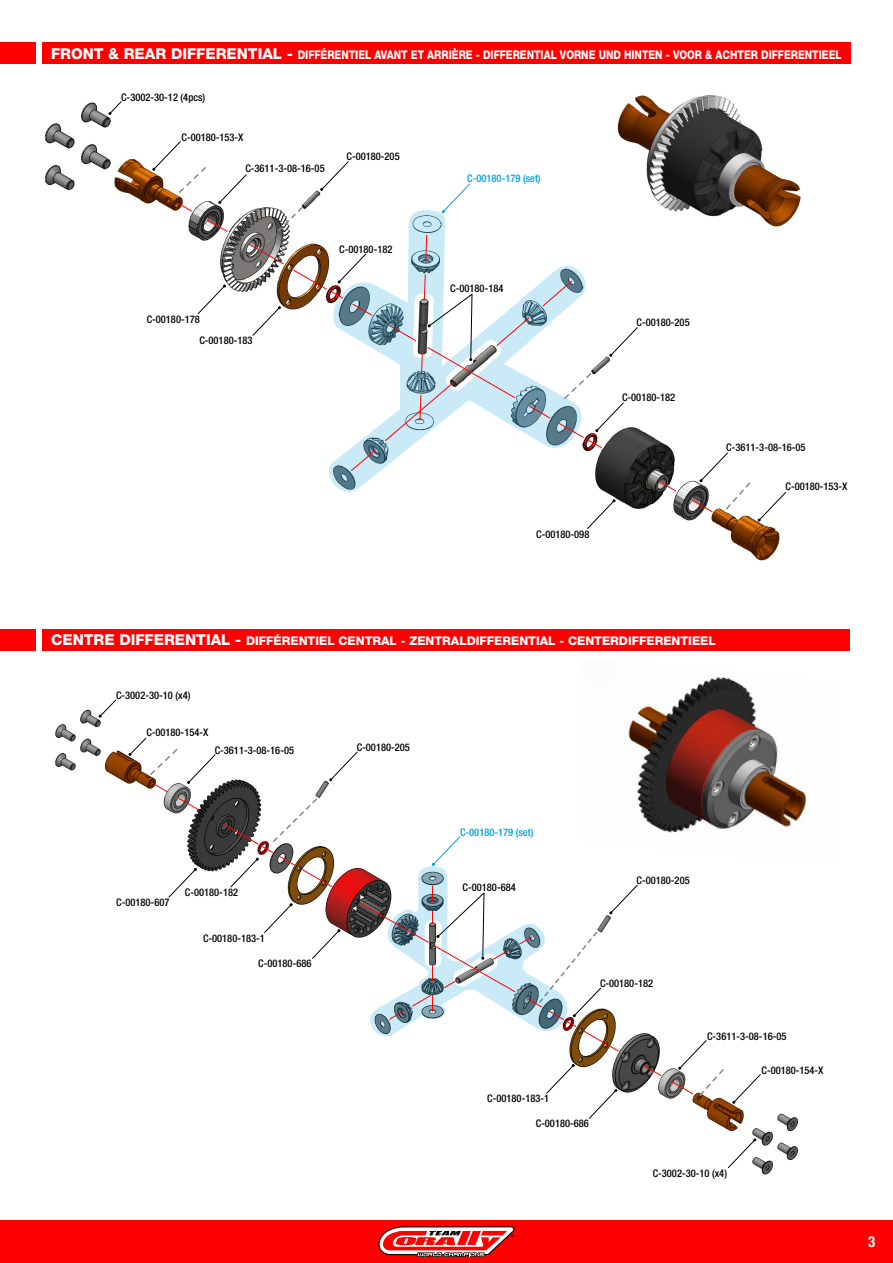
<style>
.page{position:relative;width:893px;height:1263px;background:#fff}
.page>*{position:absolute;margin:0;border:0;box-sizing:border-box;transform-origin:0 0}
.t1{font:700 condensed 15px "Helvetica Neue LT Std";color:#fff}
.t2{font:800 12px "Helvetica Neue LT Std";color:#fff;scale:.83 1}
.t3{font:800 12px "Helvetica Neue LT Std";color:#fff}
.t4{font:500 condensed 10.5px "Helvetica Neue LT Std";color:#000}
.t5{font:500 condensed 10.5px "Helvetica Neue LT Std";color:#009ee2}
.s1{font-size:15px}
</style>
<div class="page">
<div style="left:0;top:1220px;width:893px;height:43px;background:#f00"></div>
<svg style="left:378px;top:1226px;width:136px;height:31px"></svg>
<div style="left:0;top:43px;width:36px;height:21px;background:#f00"></div>
<div style="left:0;top:629px;width:36px;height:22px;background:#f00"></div>
<div style="left:43px;top:629px;width:807px;height:22px;background:#f00"></div>
<img style="left:44px;top:102px;width:736px;height:459px">
<img style="left:55px;top:709px;width:743px;height:466px">
<img style="left:577px;top:677px;width:230px;height:184px">
<img style="left:604px;top:95px;width:197px;height:133px">
<svg style="left:327px;top:210px;width:260px;height:284px"></svg>
<svg style="left:108px;top:101px;width:14px;height:14px"></svg>
<svg style="left:758px;top:491px;width:28px;height:31px"></svg>
<svg style="left:442px;top:183px;width:29px;height:30px"></svg>
<svg style="left:587px;top:499px;width:29px;height:30px"></svg>
<svg style="left:129px;top:737px;width:50px;height:39px"></svg>
<svg style="left:99px;top:699px;width:18px;height:19px"></svg>
<svg style="left:187px;top:754px;width:29px;height:30px"></svg>
<svg style="left:329px;top:751px;width:29px;height:30px"></svg>
<svg style="left:168px;top:868px;width:29px;height:30px"></svg>
<svg style="left:264px;top:903px;width:29px;height:30px"></svg>
<svg style="left:546px;top:1064px;width:29px;height:30px"></svg>
<svg style="left:311px;top:929px;width:29px;height:30px"></svg>
<svg style="left:732px;top:1073px;width:29px;height:31px"></svg>
<svg style="left:588px;top:1089px;width:29px;height:30px"></svg>
<svg style="left:727px;top:1138px;width:29px;height:31px"></svg>
<svg style="left:690px;top:452px;width:62px;height:61px"></svg>
<svg style="left:659px;top:481px;width:18px;height:11px"></svg>
<svg style="left:152px;top:141px;width:221px;height:195px"></svg>
<svg style="left:425px;top:234px;width:2px;height:28px"></svg>
<svg style="left:350px;top:449px;width:26px;height:23px"></svg>
<svg style="left:384px;top:274px;width:254px;height:175px"></svg>
<svg style="left:152px;top:783px;width:16px;height:10px"></svg>
<svg style="left:178px;top:797px;width:20px;height:13px"></svg>
<svg style="left:223px;top:797px;width:110px;height:91px"></svg>
<svg style="left:359px;top:836px;width:279px;height:216px"></svg>
<svg style="left:643px;top:1065px;width:19px;height:11px"></svg>
<svg style="left:671px;top:1039px;width:54px;height:58px"></svg>
<div style="left:43px;top:43px;width:808px;height:21px;background:#f00"></div>
<p class="t2" style="left:51px;top:47px;width:954px"><span class="s1">FRONT &amp; REAR DIFFERENTIAL -</span> DIFFÉRENTIEL AVANT ET ARRIÈRE - DIFFERENTIAL VORNE UND HINTEN - VOOR &amp; ACHTER DIFFERENTIEEL</p>
<p class="t4" style="left:121px;top:91px;width:86px">C-3002-30-12 (4pcs)</p>
<p class="t4" style="left:182px;top:131px;width:63px">C-00180-153-X</p>
<p class="t4" style="left:245px;top:162px;width:81px">C-3611-3-08-16-05</p>
<p class="t4" style="left:347px;top:150px;width:55px">C-00180-205</p>
<p class="t4" style="left:147px;top:313px;width:55px">C-00180-178</p>
<p class="t4" style="left:199px;top:334px;width:55px">C-00180-183</p>
<p class="t4" style="left:339px;top:243px;width:55px">C-00180-182</p>
<p class="t5" style="left:467px;top:172px;width:75px">C-00180-179 (set)</p>
<p class="t4" style="left:450px;top:282px;width:55px">C-00180-184</p>
<p class="t4" style="left:637px;top:316px;width:55px">C-00180-205</p>
<p class="t4" style="left:622px;top:391px;width:55px">C-00180-182</p>
<p class="t4" style="left:536px;top:527px;width:55px">C-00180-098</p>
<p class="t4" style="left:726px;top:441px;width:81px">C-3611-3-08-16-05</p>
<p class="t4" style="left:786px;top:480px;width:63px">C-00180-153-X</p>
<p class="t3" style="left:51px;top:634px;width:666px"><span class="s1">CENTRE DIFFERENTIAL -</span> DIFFÉRENTIEL CENTRAL - ZENTRALDIFFERENTIAL - CENTERDIFFERENTIEEL</p>
<p class="t4" style="left:116px;top:689px;width:76px">C-3002-30-10 (x4)</p>
<p class="t4" style="left:146px;top:726px;width:63px">C-00180-154-X</p>
<p class="t4" style="left:215px;top:744px;width:81px">C-3611-3-08-16-05</p>
<p class="t4" style="left:357px;top:741px;width:55px">C-00180-205</p>
<p class="t4" style="left:116px;top:896px;width:55px">C-00180-607</p>
<p class="t4" style="left:185px;top:886px;width:55px">C-00180-182</p>
<p class="t4" style="left:203px;top:931px;width:63px">C-00180-183-1</p>
<p class="t4" style="left:258px;top:957px;width:55px">C-00180-686</p>
<p class="t5" style="left:460px;top:826px;width:75px">C-00180-179 (set)</p>
<p class="t4" style="left:463px;top:881px;width:55px">C-00180-684</p>
<p class="t4" style="left:637px;top:874px;width:55px">C-00180-205</p>
<p class="t4" style="left:600px;top:977px;width:55px">C-00180-182</p>
<p class="t4" style="left:487px;top:1092px;width:63px">C-00180-183-1</p>
<p class="t4" style="left:536px;top:1117px;width:55px">C-00180-686</p>
<p class="t4" style="left:707px;top:1030px;width:81px">C-3611-3-08-16-05</p>
<p class="t4" style="left:762px;top:1064px;width:63px">C-00180-154-X</p>
<p class="t4" style="left:653px;top:1167px;width:76px">C-3002-30-10 (x4)</p>
<h1 class="t1" style="left:868px;top:1233px;width:9px">3</h1>
</div>
